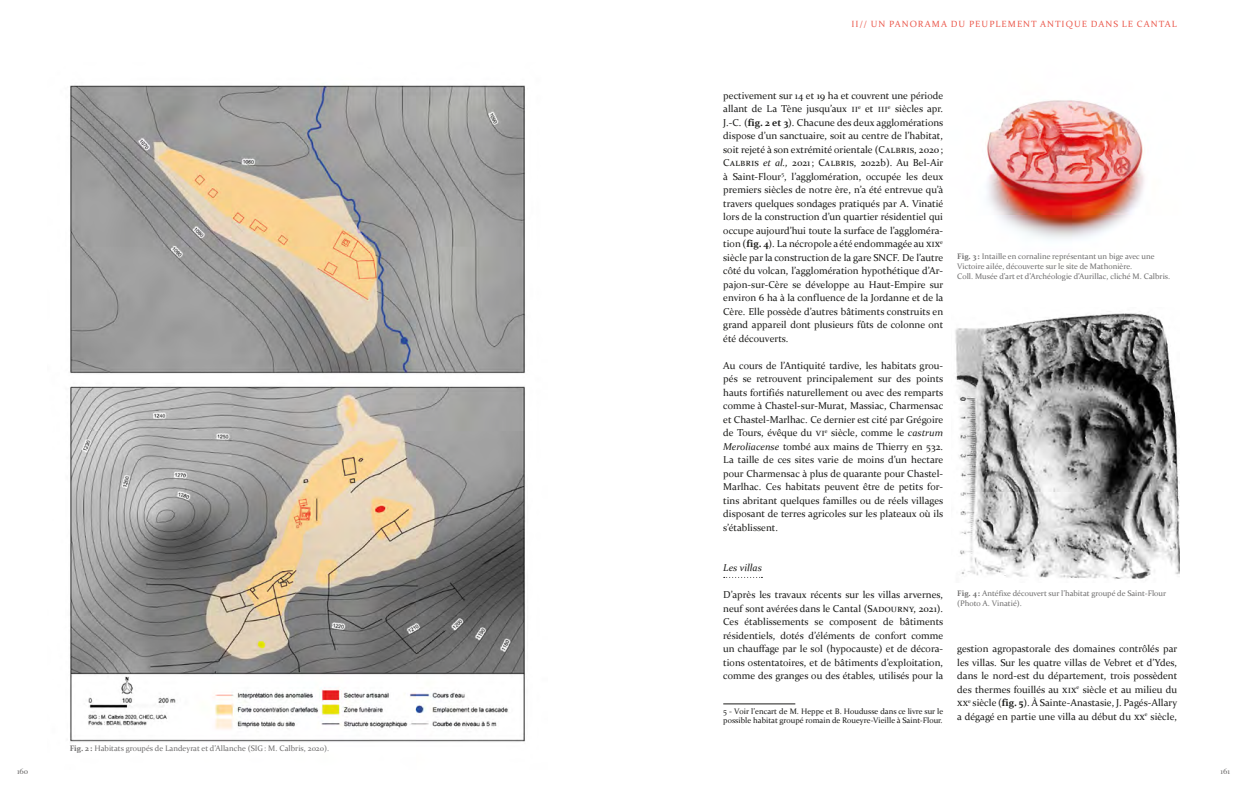
<style>
.page{position:relative;width:1248px;height:794px;background:#fff}
.page>*{position:absolute;margin:0;border:0;box-sizing:border-box;transform-origin:0 0}
.t1{font:10px/13.5px "Constantia";color:#1d1d1b;text-align:justify}
.t2{font:italic 10px "Constantia";color:#1d1d1b}
.t3{font:9px "Constantia";letter-spacing:.12em;color:#eb5b4f}
.t4{font:8px/10px "Constantia";color:#706f6f}
.t5{font:8px/9.6px "Constantia";color:#1d1d1b}
.s1{font-weight:700}
.s2{font-style:italic}
</style>
<div class="page">
<img style="left:986px;top:100px;width:159px;height:140px">
<img style="left:70px;top:85px;width:455px;height:657px">
<img style="left:955px;top:313px;width:223px;height:266px">
<svg style="left:723px;top:577px;width:39px;height:1px"></svg>
<hr style="left:723px;top:703px;width:72px;height:1px;background:#1d1d1b">
<p class="t3" style="left:851px;top:17px;width:327px">II// UN PANORAMA DU PEUPLEMENT ANTIQUE DANS LE CANTAL</p>
<p class="t4" style="left:70px;top:743px;width:261px"><span class="s1">Fig. 2:</span> Habitats groupés de Landeyrat et d’Allanche (SIG: M. Calbris, 2020).</p>
<p class="t1" style="left:723px;top:88px;width:222px">pectivement sur 14 et 19 ha et couvrent une période allant de La Tène jusqu’aux ii<sup>e</sup> et iii<sup>e</sup> siècles apr.<br>J.-C. (<span class="s1">fig. 2 et 3</span>). Chacune des deux agglomérations dispose d’un sanctuaire, soit au centre de l’habitat, soit rejeté à son extrémité orientale (Calbris, 2020; Calbris <span class="s2">et al.,</span> 2021; Calbris, 2022b). Au Bel-Air à Saint-Flour<sup>5</sup>, l’agglomération, occupée les deux premiers siècles de notre ère, n’a été entrevue qu’à travers quelques sondages pratiqués par A. Vinatié lors de la construction d’un quartier résidentiel qui occupe aujourd’hui toute la surface de l’aggloméra&shy;tion (<span class="s1">fig. 4</span>). La nécropole a été endommagée au xix<sup>e </sup>siècle par la construction de la gare SNCF. De l’autre côté du volcan, l’agglomération hypothétique d’Ar&shy;pajon-sur-Cère se développe au Haut-Empire sur environ 6 ha à la confluence de la Jordanne et de la Cère. Elle possède d’autres bâtiments construits en grand appareil dont plusieurs fûts de colonne ont été découverts.</p>
<p class="t1" style="left:723px;top:358px;width:221px">Au cours de l’Antiquité tardive, les habitats grou&shy;pés se retrouvent principalement sur des points hauts fortifiés naturellement ou avec des remparts comme à Chastel-sur-Murat, Massiac, Charmensac et Chastel-Marlhac. Ce dernier est cité par Grégoire de Tours, évêque du vi<sup>e</sup> siècle, comme le <span class="s2">castrum Meroliacense</span> tombé aux mains de Thierry en 532.<br>La taille de ces sites varie de moins d’un hectare pour Charmensac à plus de quarante pour Chastel-Marlhac. Ces habitats peuvent être de petits for&shy;tins abritant quelques familles ou de réels villages disposant de terres agricoles sur les plateaux où ils s’établissent.</p>
<p class="t2" style="left:723px;top:561px;width:40px">Les villas</p>
<p class="t1" style="left:723px;top:587px;width:221px">D’après les travaux récents sur les villas arvernes, neuf sont avérées dans le Cantal (Sadourny, 2021).<br>Ces établissements se composent de bâtiments résidentiels, dotés d’éléments de confort comme un chauffage par le sol (hypocauste) et de décora&shy;tions ostentatoires, et de bâtiments d’exploitation, comme des granges ou des étables, utilisés pour la</p>
<p class="t5" style="left:723px;top:705px;width:221px">5 - Voir l’encart de M. Heppe et B. Houdusse dans ce livre sur le possible habitat groupé romain de Roueyre-Vieille à Saint-Flour.</p>
<p class="t4" style="left:957px;top:251px;width:214px"><span class="s1">Fig. 3:</span> Intaille en cornaline représentant un bige avec une<br>Victoire ailée, découverte sur le site de Mathonière.<br>Coll. Musée d’art et d’Archéologie d’Aurillac, cliché M. Calbris.</p>
<p class="t4" style="left:957px;top:588px;width:210px"><span class="s1">Fig. 4:</span> Antéfixe découvert sur l’habitat groupé de Saint-Flour (Photo A. Vinatié).</p>
<p class="t1" style="left:957px;top:641px;width:222px">gestion agropastorale des domaines contrôlés par les villas. Sur les quatre villas de Vebret et d’Ydes, dans le nord-est du département, trois possèdent des thermes fouillés au xix<sup>e</sup> siècle et au milieu du xx<sup>e</sup> siècle (<span class="s1">fig. 5</span>). À Sainte-Anastasie, J. Pagés-Allary a dégagé en partie une villa au début du xx<sup>e</sup> siècle,</p>
<p class="t4" style="left:17px;top:766px;width:13px">160</p>
<p class="t4" style="left:1220px;top:766px;width:11px">161</p>
</div>
